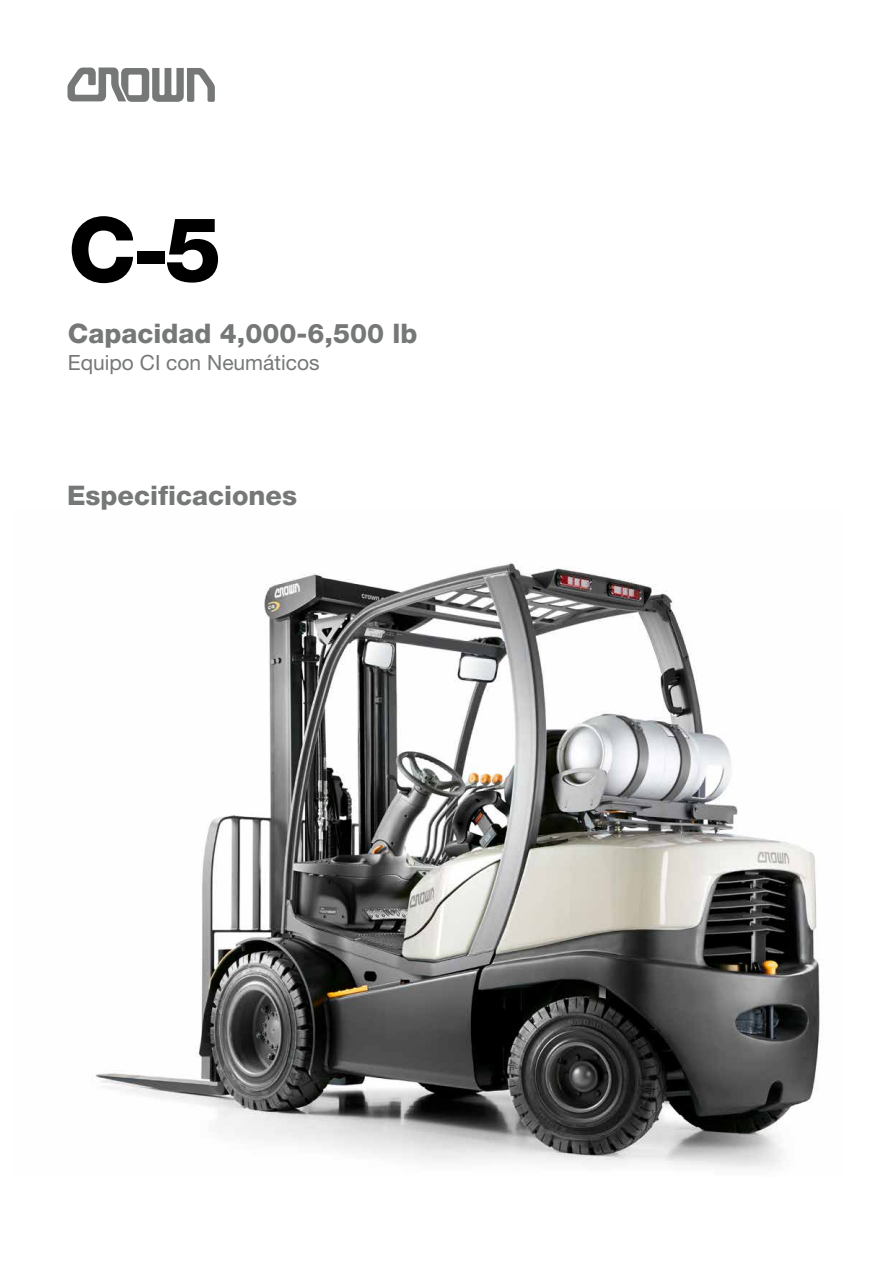
<style>
.page{position:relative;width:893px;height:1263px;background:#fff}
.page>*{position:absolute;margin:0;border:0;box-sizing:border-box;transform-origin:0 0}
.t1{font:800 90px "Helvetica Neue LT Std";color:#000}
.t2{font:800 27px "Helvetica Neue LT Std";color:#767878}
.t3{font:21px "Helvetica Neue LT Std";color:#767878}
</style>
<div class="page">
<img style="left:95px;top:561px;width:726px;height:606px">
<svg style="left:68px;top:68px;width:147px;height:34px"></svg>
<h1 class="t1" style="left:68px;top:196px;width:155px">C-5</h1>
<p class="t2" style="left:68px;top:317px;width:351px">Capacidad 4,000-6,500 lb</p>
<p class="t3" style="left:68px;top:350px;width:253px">Equipo CI con Neumáticos</p>
<p class="t2" style="left:67px;top:480px;width:232px">Especificaciones</p>
</div>
